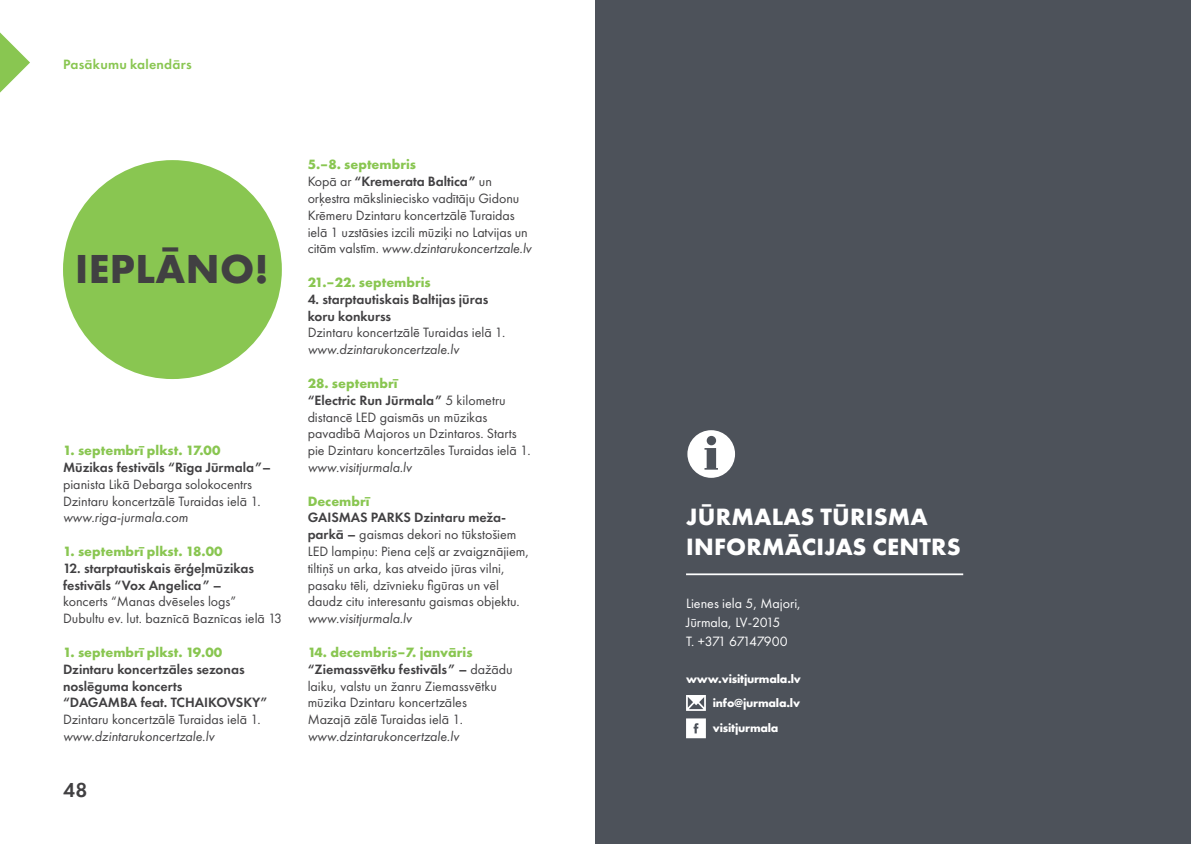
<style>
.page{position:relative;width:1191px;height:844px;background:#fff}
.page>*{position:absolute;margin:0;border:0;box-sizing:border-box;transform-origin:0 0}
.t1{font:42px "Futura PT Bold";letter-spacing:.01em;color:#414042}
.t2{font:24.5px/29.8px "Futura PT Bold";letter-spacing:.01em;color:#fff}
.t3{font:21px "Futura PT Demi";color:#414042}
.t4{font:14px/16.8px "Futura PT Book";color:#414042}
.t5{font:14px/16.8px "Futura PT Demi";color:#414042}
.t6{font:14px "Futura PT Book Obl";color:#414042}
.t7{font:14px "Futura PT Bold";color:#89c651}
.t8{font:14px/19.2px "Futura PT Book";color:#fff}
.t9{font:14px "Futura PT Demi";letter-spacing:.015em;color:#89c651}
.t10{font:12.25px "Futura PT Bold";letter-spacing:-.015em;color:#fff}
.s1{font-family:"Futura PT Book"}
.s2{font-family:"Futura PT Demi"}
</style>
<div class="page">
<svg style="left:0;top:32px;width:30px;height:61px"></svg>
<div style="left:595px;top:0;width:596px;height:843px;background:#4d525a"></div>
<div style="left:687px;top:430px;width:48px;height:47px;background:#fff;border-radius:50%"></div>
<hr style="left:686px;top:573px;width:277px;height:2px;background:#fff">
<svg style="left:686px;top:695px;width:20px;height:15px"></svg>
<svg style="left:686px;top:718px;width:20px;height:20px"></svg>
<div style="left:63px;top:160px;width:219px;height:219px;background:#89c651;border-radius:50%"></div>
<svg style="left:704px;top:436px;width:14px;height:33px"></svg>
<p class="t9" style="left:63px;top:55px;width:130px">Pasākumu kalendārs</p>
<h1 class="t1" style="left:75px;top:241px;width:195px">IEPLĀNO!</h1>
<p class="t7" style="left:63px;top:441px;width:159px">1. septembrī plkst. 17.00</p>
<p class="t5" style="left:63px;top:458px;width:209px">Mūzikas festivāls “Rīga Jūrmala”–</p>
<p class="t4" style="left:63px;top:475px;width:199px">pianista Likā Debarga solokocentrs<br>Dzintaru koncertzālē Turaidas ielā 1.</p>
<p class="t6" style="left:63px;top:509px;width:127px">www.riga-jurmala.com</p>
<p class="t7" style="left:63px;top:542px;width:161px">1. septembrī plkst. 18.00</p>
<p class="t5" style="left:63px;top:559px;width:193px">12. starptautiskais ērģeļmūzikas festivāls “Vox Angelica” –</p>
<p class="t4" style="left:63px;top:593px;width:221px">koncerts “Manas dvēseles logs”<br>Dubultu ev. lut. baznīcā Baznīcas ielā 13</p>
<p class="t7" style="left:63px;top:643px;width:161px">1. septembrī plkst. 19.00</p>
<p class="t5" style="left:63px;top:660px;width:206px">Dzintaru koncertzāles sezonas noslēguma koncerts<br>“DAGAMBA feat. TCHAIKOVSKY”</p>
<p class="t4" style="left:63px;top:710px;width:199px">Dzintaru koncertzālē Turaidas ielā 1.</p>
<p class="t6" style="left:63px;top:727px;width:153px">www.dzintarukoncertzale.lv</p>
<h3 class="t3" style="left:63px;top:776px;width:26px">48</h3>
<p class="t7" style="left:308px;top:155px;width:110px">5.–8. septembris</p>
<p class="t5" style="left:308px;top:173px;width:186px"><span class="s1">Kopā ar</span> “Kremerata Baltica” <span class="s1">un</span></p>
<p class="t4" style="left:308px;top:190px;width:222px">orķestra māksliniecisko vadītāju Gidonu<br>Krēmeru Dzintaru koncertzālē Turaidas ielā 1 uzstāsies izcili mūziķi no Latvijas un</p>
<p class="t6" style="left:308px;top:240px;width:225px"><span class="s1">citām valstīm.</span> www.dzintarukoncertzale.lv</p>
<p class="t7" style="left:308px;top:273px;width:125px">21.–22. septembris</p>
<p class="t5" style="left:308px;top:290px;width:182px">4. starptautiskais Baltijas jūras koru konkurss</p>
<p class="t4" style="left:308px;top:324px;width:199px">Dzintaru koncertzālē Turaidas ielā 1.</p>
<p class="t6" style="left:308px;top:341px;width:153px">www.dzintarukoncertzale.lv</p>
<p class="t7" style="left:308px;top:374px;width:91px">28. septembrī</p>
<p class="t5" style="left:308px;top:391px;width:199px">“Electric Run Jūrmala” <span class="s1">5 kilometru</span></p>
<p class="t4" style="left:308px;top:408px;width:224px">distancē LED gaismās un mūzikas pavadībā Majoros un Dzintaros. Starts pie Dzintaru koncertzāles Turaidas ielā 1.</p>
<p class="t6" style="left:308px;top:459px;width:106px">www.visitjurmala.lv</p>
<p class="t7" style="left:308px;top:491px;width:63px">Decembrī</p>
<p class="t5" style="left:308px;top:509px;width:199px">GAISMAS PARKS Dzintaru meža-</p>
<p class="t4" style="left:308px;top:526px;width:223px"><span class="s2">parkā –</span> gaismas dekori no tūkstošiem LED lampiņu: Piena ceļš ar zvaigznājiem, tiltiņš un arka, kas atveido jūras vilni, pasaku tēli, dzīvnieku figūras un vēl daudz citu interesantu gaismas objektu.</p>
<p class="t6" style="left:308px;top:610px;width:106px">www.visitjurmala.lv</p>
<p class="t7" style="left:308px;top:643px;width:166px">14. decembris–7. janvāris</p>
<p class="t5" style="left:308px;top:660px;width:207px">“Ziemassvētku festivāls” – <span class="s1">dažādu</span></p>
<p class="t4" style="left:308px;top:677px;width:191px">laiku, valstu un žanru Ziemassvētku mūzika Dzintaru koncertzāles<br>Mazajā zālē Turaidas ielā 1.</p>
<p class="t6" style="left:308px;top:727px;width:153px">www.dzintarukoncertzale.lv</p>
<h2 class="t2" style="left:686px;top:501px;width:276px">JŪRMALAS TŪRISMA<br>INFORMĀCIJAS CENTRS</h2>
<p class="t8" style="left:686px;top:593px;width:116px">Lienes iela 5, Majori,<br>Jūrmala, LV-2015<br>T. +371 67147900</p>
<p class="t10" style="left:686px;top:670px;width:116px">www.visitjurmala.lv</p>
<p class="t10" style="left:713px;top:695px;width:89px">info@jurmala.lv</p>
<p class="t10" style="left:713px;top:719px;width:67px">visitjurmala</p>
</div>
